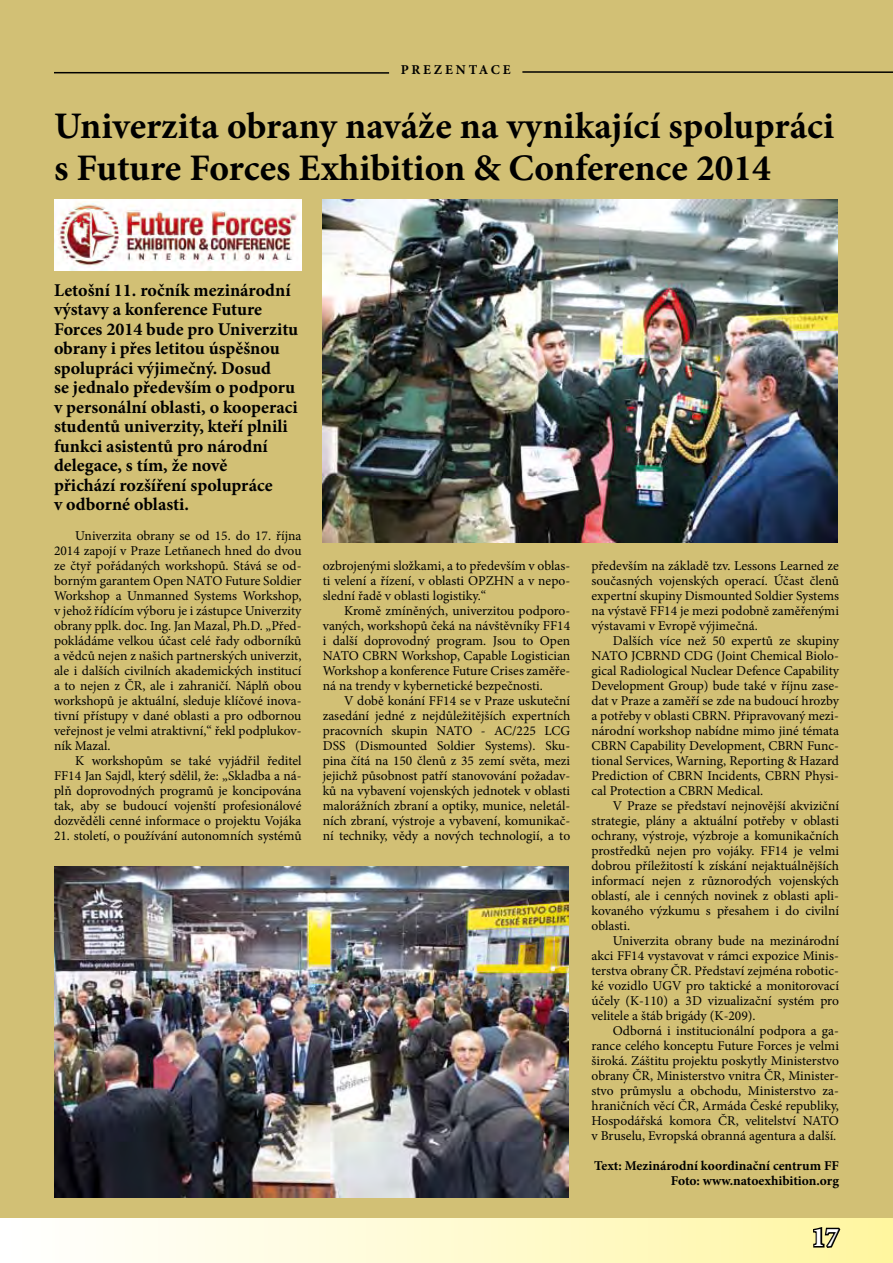
<style>
.page{position:relative;width:893px;height:1263px;background:#fff}
.page>*{position:absolute;margin:0;border:0;box-sizing:border-box;transform-origin:0 0}
.t1{font:700 37.5px/42px "Minion Pro";color:#000}
.t2{font:700 27px "Minion Pro";color:#fff}
.t3{font:700 18px/19.5px "Minion Pro";color:#000}
.t4{font:13.5px/15px "Minion Pro";color:#000;text-align:justify}
.t5{font:700 13.5px/15px "Minion Pro";color:#000;text-align:right}
.t6{font:700 13.5px "Minion Pro";letter-spacing:.21em;color:#000}
</style>
<div class="page">
<div style="left:0;top:0;width:893px;height:1227px;background:#d2c075"></div>
<div style="left:0;top:1219px;width:893px;height:44px;background:linear-gradient(to right,#fff,#fff6a2)"></div>
<svg style="left:811px;top:1225px;width:31px;height:24px"></svg>
<hr style="left:54px;top:72px;width:335px;height:2px;background:#000">
<hr style="left:522px;top:71px;width:371px;height:2px;background:#000">
<img style="left:323px;top:199px;width:514px;height:343px">
<img style="left:54px;top:867px;width:514px;height:331px">
<img style="left:54px;top:199px;width:247px;height:72px">
<p class="t6" style="left:401px;top:60px;width:112px">PREZENTACE</p>
<h1 class="t1" style="left:54px;top:104px;width:782px">Univerzita obrany naváže na vynikající spolupráci s Future Forces Exhibition &amp; Conference 2014</h1>
<p class="t3" style="left:54px;top:280px;width:246px">Letošní 11. ročník mezinárodní výstavy a konference Future<br>Forces 2014 bude pro Univerzitu obrany i přes letitou úspěšnou spolupráci výjimečný. Dosud<br>se jednalo především o podporu v personální oblasti, o kooperaci studentů univerzity, kteří plnili funkci asistentů pro národní delegace, s tím, že nově<br>přichází rozšíření spolupráce<br>v odborné oblasti.</p>
<p class="t4" style="left:54px;top:528px;width:249px;text-indent:21px">Univerzita obrany se od 15. do 17. října 2014 zapojí v Praze Letňanech hned do dvou ze čtyř pořádaných workshopů. Stává se od&shy;borným garantem Open NATO Future Soldier Workshop a Unmanned Systems Workshop, v jehož řídícím výboru je i zástupce Univerzity obrany pplk. doc. Ing. Jan Mazal, Ph.D. „Před&shy;pokládáme velkou účast celé řady odborníků a vědců nejen z našich partnerských univerzit, ale i dalších civilních akademických institucí a to nejen z ČR, ale i zahraničí. Náplň obou workshopů je aktuální, sleduje klíčové inova&shy;tivní přístupy v dané oblasti a pro odbornou veřejnost je velmi atraktivní,“ řekl podplukov&shy;ník Mazal.</p>
<p class="t4" style="left:54px;top:753px;width:249px;text-indent:21px">K workshopům se také vyjádřil ředitel FF14 Jan Sajdl, který sdělil, že: „Skladba a ná&shy;plň doprovodných programů je koncipována tak, aby se budoucí vojenští profesionálové dozvěděli cenné informace o projektu Vojáka</p>
<p class="t4" style="left:54px;top:828px;width:249px">21. století, o používání autonomních systémů</p>
<p class="t4" style="left:323px;top:559px;width:249px">ozbrojenými složkami, a to především v oblas&shy;ti velení a řízení, v oblasti OPZHN a v nepo&shy;slední řadě v oblasti logistiky.“</p>
<p class="t4" style="left:323px;top:604px;width:249px;text-indent:21px">Kromě zmíněných, univerzitou podporo&shy;vaných, workshopů čeká na návštěvníky FF14 i další doprovodný program. Jsou to Open NATO CBRN Workshop, Capable Logistician Workshop a konference Future Crises zaměře&shy;ná na trendy v kybernetické bezpečnosti.</p>
<p class="t4" style="left:323px;top:694px;width:249px;text-indent:21px">V době konání FF14 se v Praze uskuteční zasedání jedné z nejdůležitějších expertních pracovních skupin NATO - AC/225 LCG DSS (Dismounted Soldier Systems). Sku&shy;pina čítá na 150 členů z 35 zemí světa, mezi jejichž působnost patří stanovování požadav&shy;ků na vybavení vojenských jednotek v oblasti malorážních zbraní a optiky, munice, neletál&shy;ních zbraní, výstroje a vybavení, komunikač&shy;ní techniky, vědy a nových technologií, a to</p>
<p class="t4" style="left:591px;top:559px;width:249px">především na základě tzv. Lessons Learned ze současných vojenských operací. Účast členů expertní skupiny Dismounted Soldier Systems na výstavě FF14 je mezi podobně zaměřenými výstavami v Evropě výjimečná.</p>
<p class="t4" style="left:591px;top:634px;width:249px;text-indent:21px">Dalších více než 50 expertů ze skupiny NATO JCBRND CDG (Joint Chemical Biolo&shy;gical Radiological Nuclear Defence Capability Development Group) bude také v říjnu zase&shy;dat v Praze a zaměří se zde na budoucí hrozby a potřeby v oblasti CBRN. Připravovaný mezi&shy;národní workshop nabídne mimo jiné témata CBRN Capability Development, CBRN Func&shy;tional Services, Warning, Reporting &amp; Hazard Prediction of CBRN Incidents, CBRN Physi&shy;cal Protection a CBRN Medical.</p>
<p class="t4" style="left:591px;top:799px;width:249px;text-indent:21px">V Praze se představí nejnovější akviziční strategie, plány a aktuální potřeby v oblasti ochrany, výstroje, výzbroje a komunikačních prostředků nejen pro vojáky. FF14 je velmi dobrou příležitostí k získání nejaktuálnějších informací nejen z různorodých vojenských oblastí, ale i cenných novinek z oblasti apli&shy;kovaného výzkumu s přesahem i do civilní oblasti.</p>
<p class="t4" style="left:591px;top:934px;width:249px;text-indent:21px">Univerzita obrany bude na mezinárodní akci FF14 vystavovat v rámci expozice Minis&shy;terstva obrany ČR. Představí zejména robotic&shy;ké vozidlo UGV pro taktické a monitorovací účely (K-110) a 3D vizualizační systém pro velitele a štáb brigády (K-209).</p>
<p class="t4" style="left:591px;top:1024px;width:249px;text-indent:21px">Odborná i institucionální podpora a ga&shy;rance celého konceptu Future Forces je velmi široká. Záštitu projektu poskytly Ministerstvo obrany ČR, Ministerstvo vnitra ČR, Minister&shy;stvo průmyslu a obchodu, Ministerstvo za&shy;hraničních věcí ČR, Armáda České republiky, Hospodářská komora ČR, velitelství NATO v Bruselu, Evropská obranná agentura a další.</p>
<p class="t5" style="left:594px;top:1158px;width:246px">Text: Mezinárodní koordinační centrum FF<br>Foto: www.natoexhibition.org</p>
<h2 class="t2" style="left:812px;top:1218px;width:28px">17</h2>
</div>
